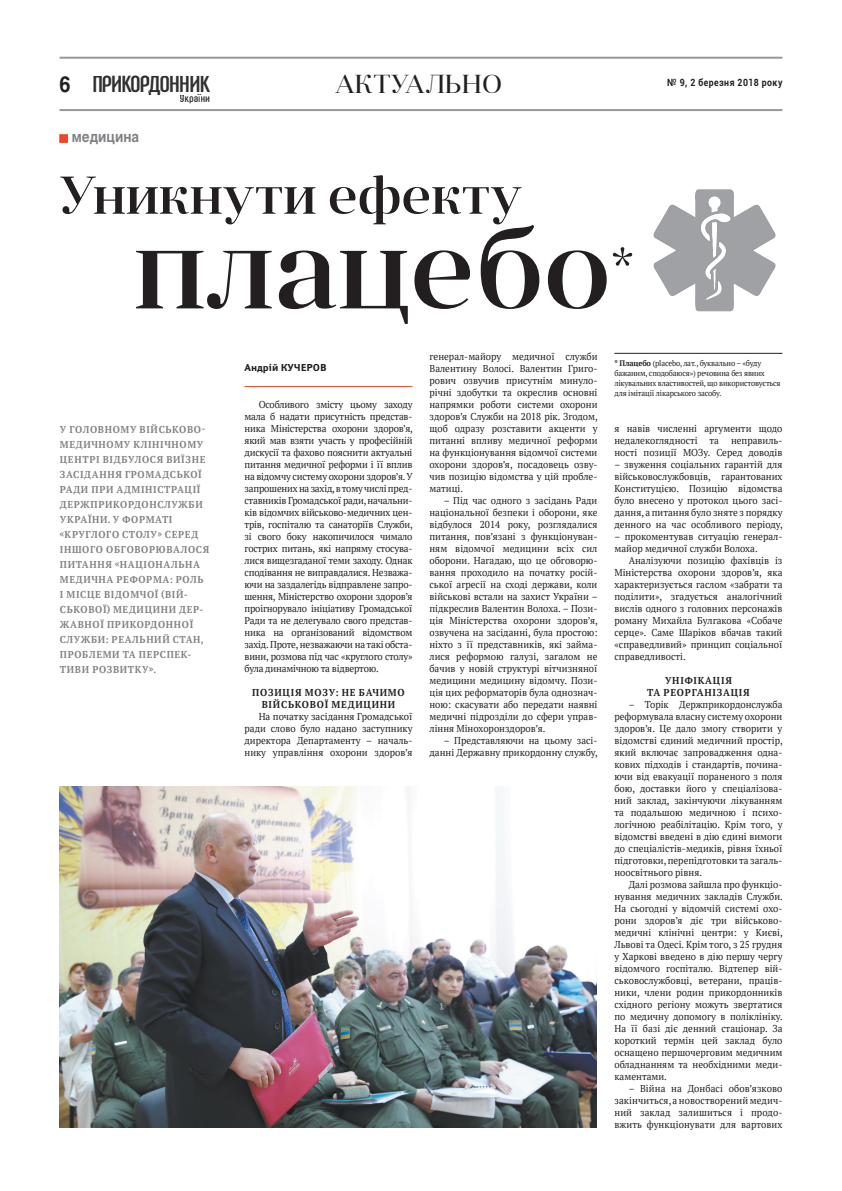
<style>
.page{position:relative;width:842px;height:1191px;background:#fff}
.page>*{position:absolute;margin:0;border:0;box-sizing:border-box;transform-origin:0 0}
.t1{font:500 115px "Anglecia Pro Display";color:#231f20}
.t2{font:500 53px "Anglecia Pro Display";color:#231f20}
.t3{font:26px "Anglecia Pro Display";letter-spacing:.02em;color:#231f20}
.t4{font:23.4px "Method";letter-spacing:-.05em;color:#312f30;scale:1.08 1}
.t5{font:700 22px "Helios";color:#231f20;scale:.9 1}
.t6{font:700 15px "Helios";color:#808285;scale:.9 1}
.t7{font:10.1px "Method";color:#312f30;scale:1.08 1}
.t8{font:10px/12px "PT Serif";color:#231f20;text-align:justify;scale:.95 1}
.t9{font:700 10px/15px "PT Serif";letter-spacing:.07em;color:#808285;scale:.95 1}
.t10{font:700 10px/12px "PT Serif";letter-spacing:.08em;color:#231f20;text-align:center;scale:.95 1}
.t11{font:700 10px "Roboto";letter-spacing:.05em;color:#231f20;scale:.87 1}
.t12{font:700 10px "Yanus C";color:#231f20}
.t13{font:9.2px "Method";color:#231f20;scale:1.08 1}
.t14{font:8px/10px "PT Serif";letter-spacing:-.02em;color:#231f20;scale:.95 1}
.s1{font-size:10.5px}
.s2{font-weight:700}
</style>
<div class="page">
<hr style="left:60px;top:57px;width:722px;height:2px;background:#95979a">
<hr style="left:60px;top:109px;width:722px;height:2px;background:#95979a">
<div style="left:60px;top:134px;width:8px;height:9px;background:#ef4725;border:1px solid #ef4725"></div>
<img style="left:60px;top:786px;width:536px;height:341px">
<hr style="left:614px;top:353px;width:168px;height:1px;background:#231f20">
<img style="left:653px;top:189px;width:122px;height:122px">
<hr style="left:244px;top:386px;width:168px;height:1px;background:#ef4725">
<h3 class="t3" style="left:335px;top:67px;width:169px">АКТУАЛЬНО</h3>
<h3 class="t5" style="left:60px;top:71px;width:14px">6</h3>
<p class="t11" style="left:667px;top:76px;width:134px">№ 9, 2 березня 2018 року</p>
<h3 class="t4" style="left:92px;top:72px;width:111px">ПРИКОРДОННИК</h3>
<p class="t7" style="left:180px;top:93px;width:30px">Укра<span class="s1">i</span>ни</p>
<p class="t13" style="left:197px;top:87px;width:6px">..</p>
<h3 class="t6" style="left:72px;top:128px;width:76px">медицина</h3>
<h2 class="t2" style="left:60px;top:160px;width:464px">Уникнути ефекту</h2>
<h1 class="t1" style="left:134px;top:193px;width:501px">плацебо<sup>*</sup></h1>
<p class="t14" style="left:614px;top:358px;width:176px"><span class="s2">* Плацебо</span> (placebo, лат., буквально – «буду бажаним, сподобаюся») речовина без явних лікувальних властивостей, що використовується для імітації лікарського засобу.</p>
<p class="t9" style="left:60px;top:422px;width:159px">У ГОЛОВНОМУ ВІЙСЬКОВО-<br>МЕДИЧНОМУ КЛІНІЧНОМУ<br>ЦЕНТРІ ВІДБУЛОСЯ ВИЇЗНЕ<br>ЗАСІДАННЯ ГРОМАДСЬКОЇ<br>РАДИ ПРИ АДМІНІСТРАЦІЇ<br>ДЕРЖПРИКОРДОНСЛУЖБИ<br>УКРАЇНИ. У ФОРМАТІ «КРУГЛОГО СТОЛУ» СЕРЕД<br>ІНШОГО ОБГОВОРЮВАЛОСЯ<br>ПИТАННЯ «НАЦІОНАЛЬНА<br>МЕДИЧНА РЕФОРМА: РОЛЬ<br>І МІСЦЕ ВІДОМЧОЇ (ВІЙ-<br>СЬКОВОЇ) МЕДИЦИНИ ДЕР-<br>ЖАВНОЇ ПРИКОРДОННОЇ<br>СЛУЖБИ: РЕАЛЬНИЙ СТАН,<br>ПРОБ ЛЕМИ ТА ПЕРСПЕК-<br>ТИВИ РОЗВИТКУ».</p>
<p class="t8" style="left:429px;top:350px;width:179px">генерал-майору медичної служби Валентину Волосі. Валентин Григо&shy;рович озвучив присутнім минуло&shy;річні здобутки та окреслив основні напрямки роботи системи охорони здоров’я Служби на 2018 рік. Згодом, щоб одразу розставити акценти у питанні впливу медичної реформи на функціонування відомчої системи охорони здоров’я, посадовець озву&shy;чив позицію відомства у цій пробле&shy;матиці.</p>
<p class="t8" style="left:429px;top:494px;width:179px;text-indent:14px">– Під час одного з засідань Ради національної безпеки і оборони, яке відбулося 2014 року, розглядалися питання, пов’язані з функціонуван&shy;ням відомчої медицини всіх сил оборони. Нагадаю, що це обговорю&shy;вання проходило на початку росій&shy;ської агресії на сході держави, коли військові встали на захист України – підкреслив Валентин Волоха. – Пози&shy;ція Міністерства охорони здоров’я, озвучена на засіданні, була простою: ніхто з її представників, які займа&shy;лися реформою галузі, загалом не бачив у новій структурі вітчизняної медицини медицину відомчу. Пози&shy;ція цих реформаторів була однознач&shy;ною: скасувати або передати наявні медичні підрозділи до сфери управ&shy;ління Мінохоронздоров’я.</p>
<p class="t8" style="left:429px;top:734px;width:179px;text-align:right">– Представляючи на цьому засі&shy;данні Державну прикордонну службу,</p>
<p class="t12" style="left:244px;top:361px;width:84px">Андрій КУЧЕРОВ</p>
<p class="t8" style="left:244px;top:398px;width:179px;text-indent:14px">Особливого змісту цьому заходу мала б надати присутність представ&shy;ника Міністерства охорони здоров’я, який мав взяти участь у професійній дискусії та фахово пояснити актуальні питання медичної реформи і її вплив на відомчу систему охорони здоров’я. У запрошених на захід, в тому числі пред&shy;ставників Громадської ради, начальни&shy;ків відомчих військово-медичних цен&shy;трів, госпіталю та санаторіїв Служби, зі свого боку накопичилося чимало гострих питань, які напряму стосува&shy;лися вищезгаданої теми заходу. Однак сподівання не виправдалися. Незважа&shy;ючи на заздалегідь відправлене запро&shy;шення, Міністерство охорони здоров’я проігнорувало ініціативу Громадської Ради та не делегувало свого представ&shy;ника на організований відомством захід. Проте, незважаючи на такі обста&shy;вини, розмова під час «круглого столу» була динамічною та відвертою.</p>
<p class="t10" style="left:252px;top:686px;width:162px">ПОЗИЦІЯ МОЗУ: НЕ БАЧИМО<br>ВІЙСЬКОВО Ї МЕДИЦИНИ</p>
<p class="t8" style="left:244px;top:710px;width:178px;text-indent:14px">На початку засідання Громадської ради слово було надано заступнику директора Департаменту – началь&shy;нику управління охорони здоров’я</p>
<p class="t8" style="left:614px;top:422px;width:178px">я навів численні аргументи щодо недалекоглядності та неправиль&shy;ності позиції МОЗу. Серед доводів</p>
<p class="t8" style="left:614px;top:458px;width:179px">– звуження соціальних гарантій для військовослужбовців, гарантованих Конституцією. Позицію відомства було внесено у протокол цього засі&shy;дання, а питання було зняте з порядку денного на час особливого періоду,</p>
<p class="t8" style="left:614px;top:530px;width:178px">– прокоментував ситуацію генерал&shy;майор медичної служби Волоха.</p>
<p class="t8" style="left:614px;top:554px;width:178px;text-indent:14px">Аналізуючи позицію фахівців із Міністерства охорони здоров’я, яка характеризується гаслом «забрати та поділити», згадується аналогічний вислів одного з головних персонажів роману Михайла Булгакова «Собаче серце». Саме Шаріков вбачав такий «справедливий» принцип соціальної справедливості.</p>
<p class="t10" style="left:647px;top:674px;width:110px">УНІФІКАЦІЯ<br>ТА РЕОРГАНІЗАЦІЯ</p>
<p class="t8" style="left:614px;top:698px;width:179px;text-indent:14px">– Торік Держприкордонслужба реформувала власну систему охорони здоров’я. Це дало змогу створити у відомстві єдиний медичний простір, який включає запровадження одна&shy;кових підходів і стандартів, почина&shy;ючи від евакуації пораненого з поля бою, доставки його у спеціалізова&shy;ний заклад, закінчуючи лікуванням та подальшою медичною і психо&shy;логічною реабілітацію. Крім того, у відомстві введені в дію єдині вимоги до спеціалістів-медиків, рівня їхньої підготовки, перепідготовки та загаль&shy;ноосвітнього рівня.</p>
<p class="t8" style="left:614px;top:878px;width:179px;text-indent:14px">Далі розмова зайшла про функціо&shy;нування медичних закладів Служби.<br>На сьогодні у відомчій системі охо&shy;рони здоров’я діє три військово&shy;медичні клінічні центри: у Києві, Львові та Одесі. Крім того, з 25 грудня у Харкові введено в дію першу чергу відомчого госпіталю. Відтепер вій&shy;ськовослужбовці, ветерани, праців&shy;ники, члени родин прикордонників східного регіону можуть звертатися по медичну допомогу в поліклініку.<br>На її базі діє денний стаціонар. За короткий термін цей заклад було оснащено першочерговим медичним обладнанням та необхідними меди&shy;каментами.</p>
<p class="t8" style="left:614px;top:1082px;width:178px;text-indent:14px">– Війна на Донбасі обов’язково закінчиться, а новостворений медич&shy;ний заклад залишиться і продо&shy;вжить функціонувати для вартових</p>
</div>
